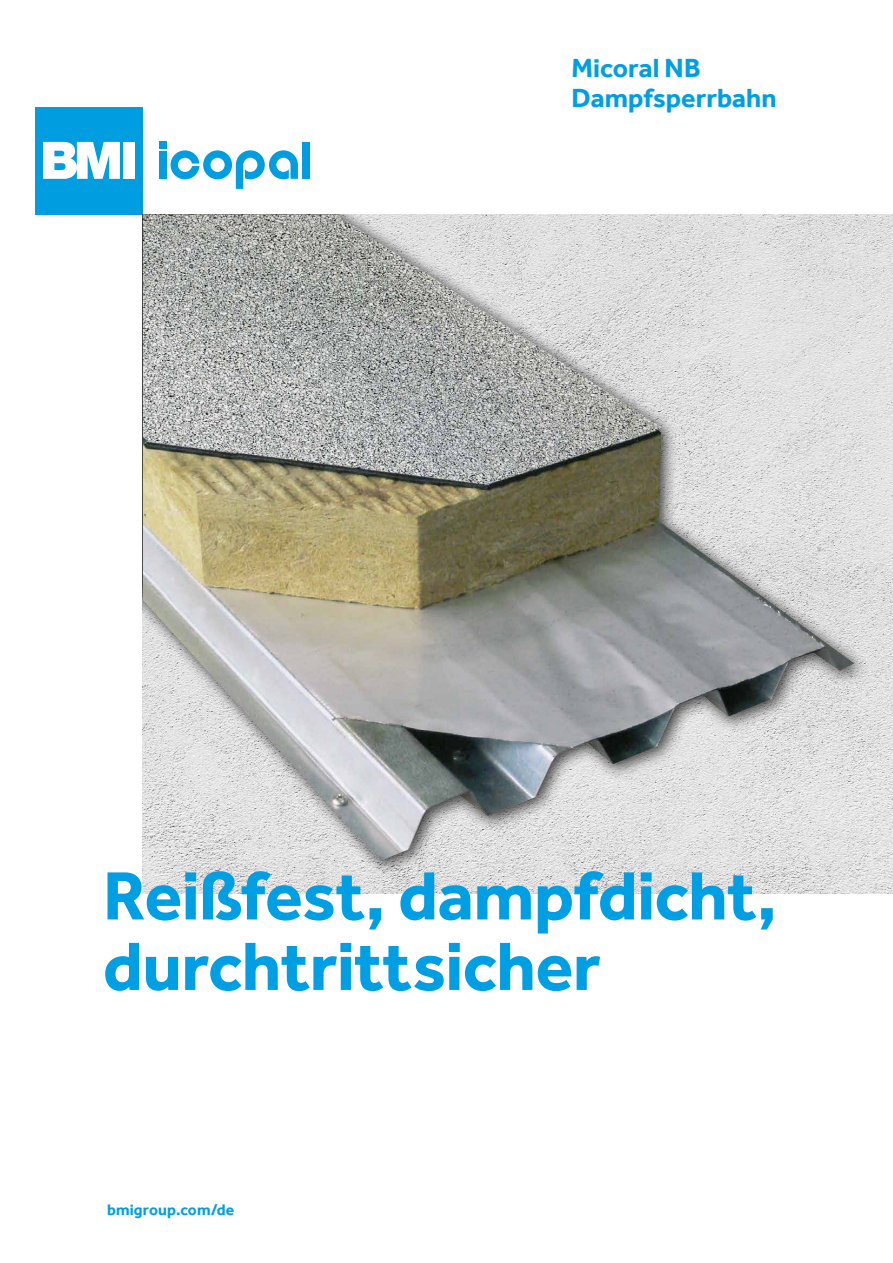
<style>
.page{position:relative;width:893px;height:1263px;background:#fff}
.page>*{position:absolute;margin:0;border:0;box-sizing:border-box;transform-origin:0 0}
.t1{font:700 70.5px/70.5px "Effra";letter-spacing:-.01em;color:#009ee3}
.t2{font:700 27px/30px "Effra";color:#009ee3}
.t3{font:700 15.75px "Effra";letter-spacing:.005em;color:#009ee3}
</style>
<div class="page">
<img style="left:143px;top:214px;width:750px;height:679px">
<div style="left:302px;top:142px;width:8px;height:37px;background:#009ee0"></div>
<div style="left:159px;top:151px;width:7px;height:28px;background:#009ee0"></div>
<div style="left:159px;top:142px;width:7px;height:7px;background:#009ee0"></div>
<svg style="left:171px;top:150px;width:127px;height:39px"></svg>
<div style="left:36px;top:107px;width:107px;height:107px;background:#009ee0"></div>
<svg style="left:43px;top:142px;width:77px;height:37px;background:#d0edf9"></svg>
<div style="left:123px;top:142px;width:12px;height:37px;background:#fff"></div>
<div style="left:143px;top:214px;width:726px;height:663px;background:#000;opacity:.75"></div>
<img style="left:143px;top:214px;width:711px;height:648px">
<p class="t2" style="left:571px;top:53px;width:206px">Micoral NB<br>Dampfsperrbahn</p>
<p class="t1" style="left:103px;top:860px;width:675px">Reißfest, dampfdicht, durchtrittsicher</p>
<p class="t3" style="left:107px;top:1200px;width:129px">bmigroup.com/de</p>
</div>
